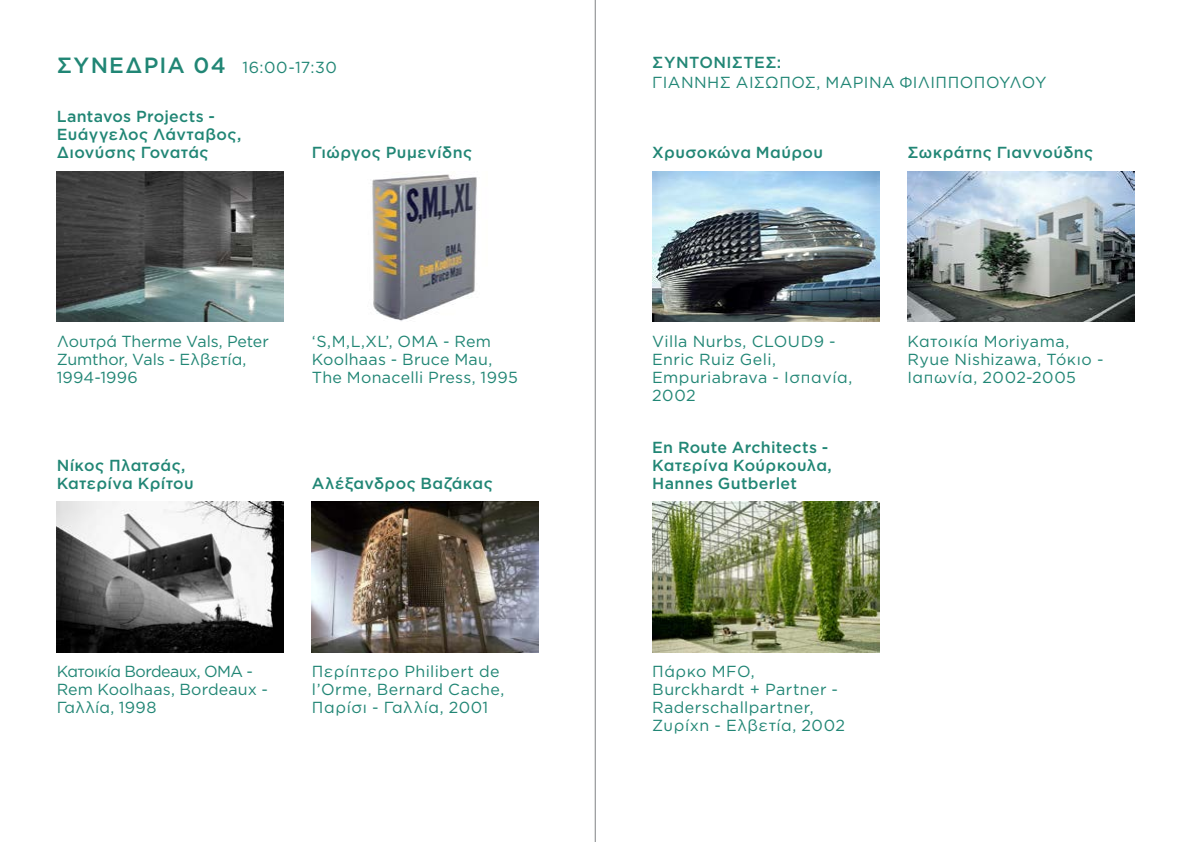
<style>
.page{position:relative;width:1191px;height:842px;background:#fff}
.page>*{position:absolute;margin:0;border:0;box-sizing:border-box;transform-origin:0 0}
.t1{font:16px/18px "Gotham";letter-spacing:.02em;color:#218675}
.t2{font:500 16px/18px "Gotham";letter-spacing:.025em;color:#218675}
.t3{font:16px/18px "Gotham";color:#218675}
.s1{font-weight:500;font-size:22px}
</style>
<div class="page">
<hr style="left:595px;top:0;width:1px;height:842px;background:#808285">
<img style="left:652px;top:171px;width:227px;height:151px">
<img style="left:907px;top:171px;width:227px;height:151px">
<img style="left:652px;top:502px;width:227px;height:150px">
<img style="left:57px;top:171px;width:226px;height:150px">
<img style="left:372px;top:174px;width:105px;height:147px">
<img style="left:57px;top:502px;width:226px;height:150px">
<img style="left:312px;top:502px;width:227px;height:150px">
<p class="t1" style="left:57px;top:58px;width:281px"><span class="s1">ΣΥΝΕΔΡΊΑ 04</span> 16:00-17:30</p>
<p class="t2" style="left:652px;top:53px;width:131px">ΣΥΝΤΟΝΙΣΤΕΣ:</p>
<p class="t1" style="left:652px;top:73px;width:396px">ΓΙΆΝΝΗΣ ΑΊΣΩΠΟΣ, ΜΑΡΊ ΝΑ ΦΙΛΙΠΠΟΠΟΎΛΟΥ</p>
<p class="t2" style="left:57px;top:107px;width:186px">Lantavos Projects -<br>Ευάγγελος Λάνταβος,<br>Διονύσης Γονατάς</p>
<p class="t2" style="left:312px;top:143px;width:162px">Γιώργος Ρυμενίδης</p>
<p class="t3" style="left:57px;top:332px;width:214px">Λουτρά Therme Vals, Peter<br>Zumthor, Vals - Ελβετία,<br>1994-1996</p>
<p class="t2" style="left:57px;top:456px;width:139px">Νίκος Πλατσάς,<br>Κατερίνα Κρίτου</p>
<p class="t1" style="left:312px;top:332px;width:208px">‘S,M,L,XL’, OMA - Rem<br>Koolhaas - Bruce Mau,<br>The Monacelli Press, 1995</p>
<p class="t2" style="left:312px;top:474px;width:182px">Αλέξανδρος Βαζάκας</p>
<p class="t3" style="left:57px;top:662px;width:213px">Κατοικία Bordeaux, ΟΜΑ -<br>Rem Koolhaas, Bordeaux -<br>Γαλλία, 1998</p>
<p class="t1" style="left:312px;top:662px;width:194px">Περίπτερο Philibert de l’Orme, Bernard Cache,<br>Παρίσι - Γαλλία, 2001</p>
<p class="t2" style="left:652px;top:143px;width:172px">Χρυσοκώνα Μαύρου</p>
<p class="t2" style="left:907px;top:143px;width:187px">Σωκράτης Γιαννούδης</p>
<p class="t1" style="left:652px;top:332px;width:202px">Villa Nurbs, CLOUD9 -<br>Enric Ruiz Geli,<br>Empuriabrava - Ισπανία,<br>2002</p>
<p class="t2" style="left:652px;top:438px;width:181px">En Route Architects -<br>Κατερίνα Κούρκουλα,<br>Hannes Gutberlet</p>
<p class="t1" style="left:907px;top:332px;width:198px">Κατοικία Moriyama,<br>Ryue Nishizawa, Τόκιο -<br>Ιαπωνία, 2002-2005</p>
<p class="t1" style="left:652px;top:662px;width:194px">Πάρκο MFO,<br>Burckhardt + Partner -<br>Raderschallpartner,<br>Ζυρίχη - Ελβετία, 2002</p>
</div>
